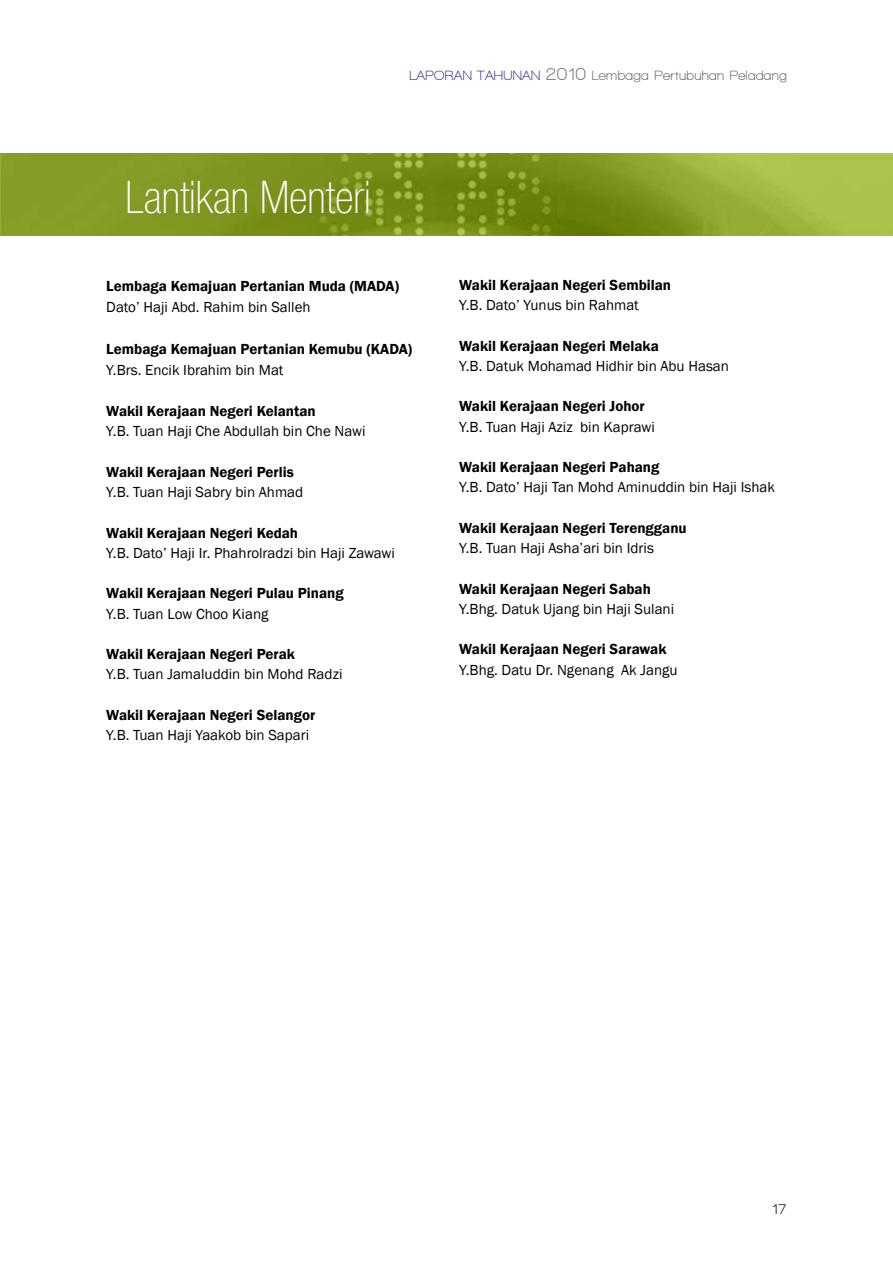
<style>
.page{position:relative;width:893px;height:1263px;background:#fff}
.page>*{position:absolute;margin:0;border:0;box-sizing:border-box;transform-origin:0 0}
.t1{font:100 condensed 45px "Helvetica Neue";color:#fff}
.t2{font:15px "Franklin Gothic";color:#000}
.t3{font:600 15px "Franklin Gothic";color:#000}
.t4{font:700 15px "Walkway";color:#000}
.t5{font:700 13.5px "Walkway";letter-spacing:.025em;color:#636467}
.s1{color:#2e3192}
.s2{font-size:18px;color:#6d6f71}
</style>
<div class="page">
<img style="left:1px;top:153px;width:892px;height:82px">
<h1 class="t1" style="left:125px;top:172px;width:247px">Lantikan Menteri</h1>
<p class="t5" style="left:409px;top:68px;width:379px"><span class="s1">Laporan Tahunan</span> <span class="s2">2010</span> Lembaga Pertubuhan Peladang</p>
<p class="t3" style="left:106px;top:276px;width:294px">Lembaga Kemajuan Pertanian Muda (MADA)</p>
<p class="t2" style="left:106px;top:297px;width:206px">Dato’ Haji Abd. Rahim bin Salleh</p>
<p class="t3" style="left:106px;top:339px;width:307px">Lembaga Kemajuan Pertanian Kemubu (KADA)</p>
<p class="t2" style="left:106px;top:360px;width:179px">Y.Brs. Encik Ibrahim bin Mat</p>
<p class="t3" style="left:106px;top:402px;width:211px">Wakil Kerajaan Negeri Kelantan</p>
<p class="t2" style="left:106px;top:422px;width:261px">Y.B. Tuan Haji Che Abdullah bin Che Nawi</p>
<p class="t3" style="left:106px;top:462px;width:189px">Wakil Kerajaan Negeri Perlis</p>
<p class="t2" style="left:106px;top:483px;width:198px">Y.B. Tuan Haji Sabry bin Ahmad</p>
<p class="t3" style="left:106px;top:523px;width:193px">Wakil Kerajaan Negeri Kedah</p>
<p class="t2" style="left:106px;top:543px;width:290px">Y.B. Dato’ Haji Ir. Phahrolradzi bin Haji Zawawi</p>
<p class="t3" style="left:106px;top:584px;width:239px">Wakil Kerajaan Negeri Pulau Pinang</p>
<p class="t2" style="left:106px;top:604px;width:164px">Y.B. Tuan Low Choo Kiang</p>
<p class="t3" style="left:106px;top:645px;width:190px">Wakil Kerajaan Negeri Perak</p>
<p class="t2" style="left:106px;top:665px;width:238px">Y.B. Tuan Jamaluddin bin Mohd Radzi</p>
<p class="t3" style="left:106px;top:705px;width:210px">Wakil Kerajaan Negeri Selangor</p>
<p class="t2" style="left:106px;top:726px;width:204px">Y.B. Tuan Haji Yaakob bin Sapari</p>
<p class="t3" style="left:459px;top:275px;width:213px">Wakil Kerajaan Negeri Sembilan</p>
<p class="t2" style="left:459px;top:296px;width:181px">Y.B. Dato’ Yunus bin Rahmat</p>
<p class="t3" style="left:459px;top:336px;width:201px">Wakil Kerajaan Negeri Melaka</p>
<p class="t2" style="left:459px;top:356px;width:271px">Y.B. Datuk Mohamad Hidhir bin Abu Hasan</p>
<p class="t3" style="left:459px;top:397px;width:187px">Wakil Kerajaan Negeri Johor</p>
<p class="t2" style="left:459px;top:417px;width:197px">Y.B. Tuan Haji Aziz bin Kaprawi</p>
<p class="t3" style="left:459px;top:458px;width:202px">Wakil Kerajaan Negeri Pahang</p>
<p class="t2" style="left:459px;top:478px;width:317px">Y.B. Dato’ Haji Tan Mohd Aminuddin bin Haji Ishak</p>
<p class="t3" style="left:459px;top:518px;width:229px">Wakil Kerajaan Negeri Terengganu</p>
<p class="t2" style="left:459px;top:539px;width:196px">Y.B. Tuan Haji Asha’ari bin Idris</p>
<p class="t3" style="left:459px;top:579px;width:193px">Wakil Kerajaan Negeri Sabah</p>
<p class="t2" style="left:459px;top:599px;width:216px">Y.Bhg. Datuk Ujang bin Haji Sulani</p>
<p class="t3" style="left:459px;top:640px;width:209px">Wakil Kerajaan Negeri Sarawak</p>
<p class="t2" style="left:459px;top:661px;width:220px">Y.Bhg. Datu Dr. Ngenang Ak Jangu</p>
<p class="t4" style="left:772px;top:1200px;width:16px">17</p>
</div>
